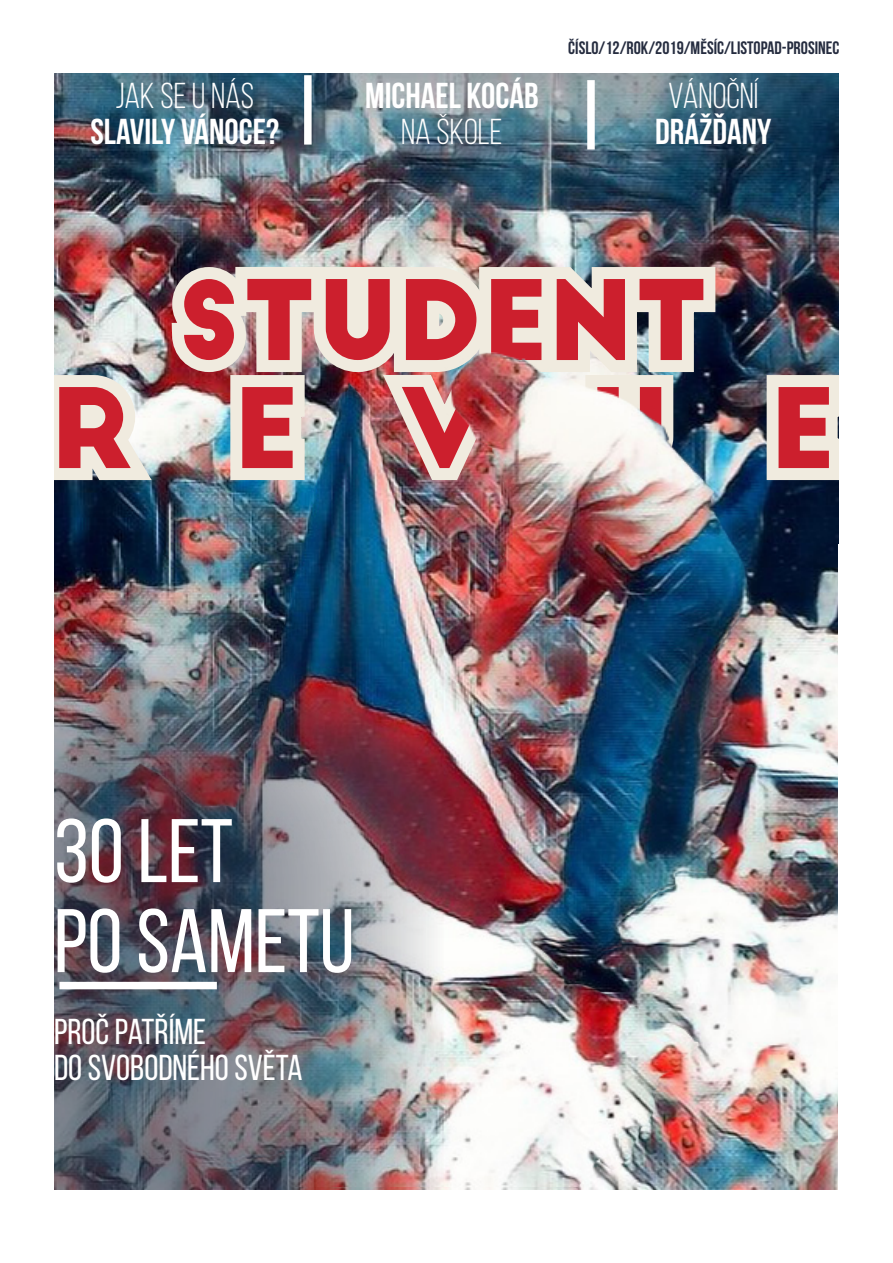
<style>
.page{position:relative;width:893px;height:1263px;background:#fff}
.page>*{position:absolute;margin:0;border:0;box-sizing:border-box;transform-origin:0 0}
.t1{font:108px/108px "Big John";color:#cc1f2d;text-align:center}
.t2{font:90px/90px "Bebas Neue";color:#fff}
.t3{font:700 36px "Bebas Neue";color:#fff}
.t4{font:36px/36px "Bebas Neue";color:#fff}
.t5{font:36px "Bebas Neue";color:#fff}
.t6{font:700 18px "Bebas Neue";color:#252c3f}
</style>
<div class="page">
<img style="left:54px;top:166px;width:785px;height:1020px">
<img style="left:54px;top:73px;width:785px;height:93px">
<img style="left:54px;top:595px;width:390px;height:595px">
<div style="left:304px;top:75px;width:8px;height:70px;background:#fff"></div>
<div style="left:59px;top:982px;width:158px;height:7px;background:#fff"></div>
<div style="left:587px;top:80px;width:8px;height:69px;background:#fff"></div>
<h3 class="t5" style="left:115px;top:76px;width:140px">JAK SE U NÁS</h3>
<h3 class="t3" style="left:91px;top:112px;width:190px">SLAVILY VÁNOCE?</h3>
<h3 class="t3" style="left:365px;top:76px;width:175px">MICHAEL KOCÁB</h3>
<h3 class="t5" style="left:401px;top:112px;width:103px">NA ŠKOLE</h3>
<p class="t6" style="left:568px;top:38px;width:273px">ČÍSLO/12/ROK/2019/MĚSÍC/LISTOPAD-PROSINEC</p>
<h3 class="t5" style="left:668px;top:76px;width:92px">VÁNOČNÍ</h3>
<h3 class="t3" style="left:655px;top:112px;width:118px">DRÁŽĎANY</h3>
<h1 class="t1" style="left:51px;top:271px;width:786px">STUDENT<br>REVUE</h1>
<h2 class="t2" style="left:54px;top:805px;width:302px">30 LET<br>PO SAMETU</h2>
<h3 class="t4" style="left:54px;top:1013px;width:250px">PROČ PATŘÍME<br>DO SVOBODNÉHO SVĚTA</h3>
</div>
